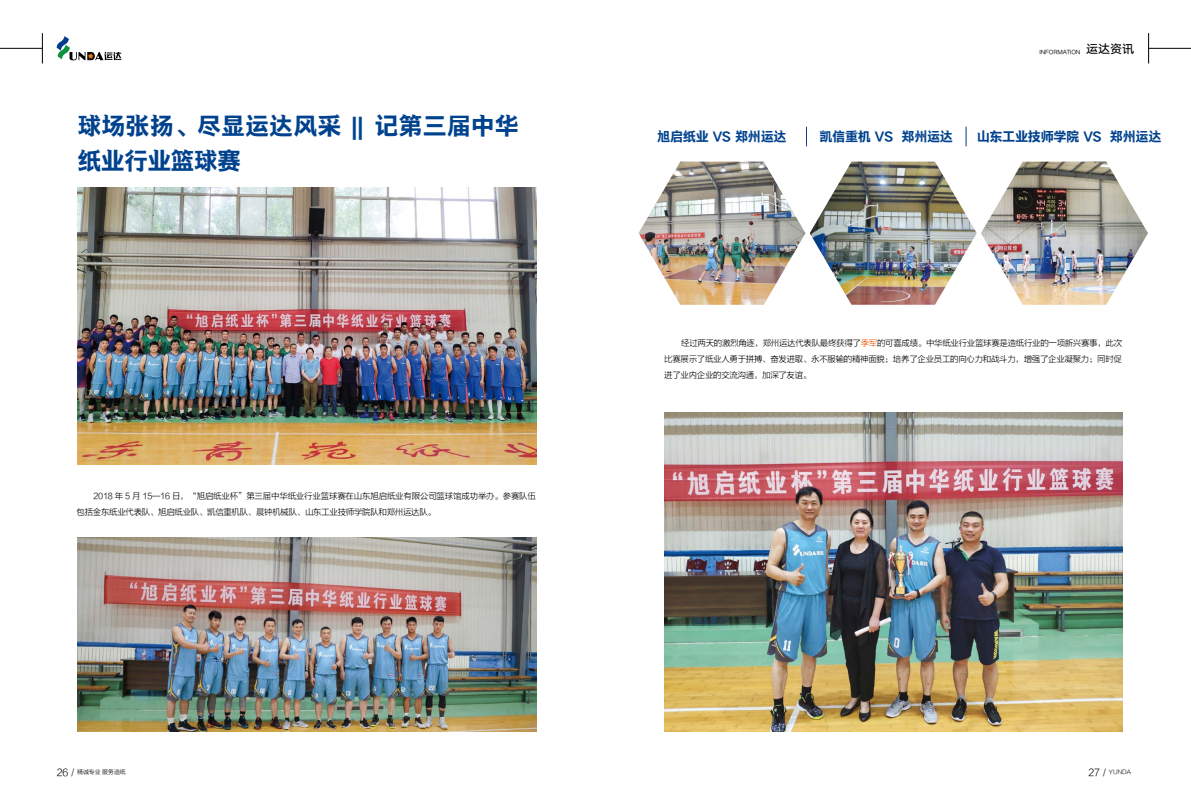
<style>
.page{position:relative;width:1191px;height:808px;background:#fff}
.page>*{position:absolute;margin:0;border:0;box-sizing:border-box;transform-origin:0 0}
.t1{font:24px/34.8px "HY Tie Xian Hei GEJ";color:#00428e}
.t2{font:13.2px "HY Tie Xian Hei GEJ";letter-spacing:-.03em;color:#00428e}
.t3{font:12px "HY Qi Hei FZS";color:#000}
.t4{font:8.5px/16px "FZLTXHK";letter-spacing:-.04em;color:#000}
.t5{font:6px "FZLTXHK";letter-spacing:-.02em;color:#000}
.t6{font:6px "HY Qi Hei EZS";letter-spacing:-.02em;color:#000}
.s1{color:#ea5504}
.s2{font-size:10px}
</style>
<div class="page">
<img style="left:77px;top:187px;width:459px;height:278px">
<img style="left:77px;top:537px;width:459px;height:194px">
<img style="left:664px;top:412px;width:458px;height:319px">
<img style="left:638px;top:162px;width:167px;height:143px">
<img style="left:809px;top:162px;width:167px;height:143px">
<img style="left:981px;top:162px;width:167px;height:143px">
<svg style="left:806px;top:127px;width:1px;height:19px"></svg>
<svg style="left:966px;top:127px;width:1px;height:19px"></svg>
<h1 class="t1" style="left:77px;top:107px;width:443px">球场张扬、尽显运达风采 || 记第三届中华纸业行业篮球赛</h1>
<p class="t4" style="left:77px;top:488px;width:461px;text-indent:17px">2018 年 5 月 15—16 日，“旭启纸业杯”第三届中华纸业行业篮球赛在山东旭启纸业有限公司篮球馆成功举办。参赛队伍包括金东纸业代表队、旭启纸业队、凯信重机队、晨钟机械队、山东工业技师学院队和郑州运达队。</p>
<h3 class="t3" style="left:1086px;top:42px;width:49px">运达资讯</h3>
<p class="t6" style="left:1039px;top:49px;width:42px">INFORMATION</p>
<h2 class="t2" style="left:657px;top:127px;width:131px">旭启纸业 VS 郑州运达</h2>
<h2 class="t2" style="left:819px;top:127px;width:135px">凯信重机 VS 郑州运达</h2>
<h2 class="t2" style="left:976px;top:127px;width:186px">山东工业技师学院 VS 郑州运达</h2>
<p class="t4" style="left:664px;top:335px;width:459px;text-align:justify;text-indent:17px">经过两天的激烈角逐，郑州运达代表队最终获得了<span class="s1">季军</span>的可喜成绩。中华纸业行业篮球赛是造纸行业的一项新兴赛事，此次比赛展示了纸业人勇于拼搏、奋发进取、永不服输的精神面貌；培养了企业员工的向心力和战斗力，增强了企业凝聚力；同时促进了业内企业的交流沟通，加深了友谊。</p>
<p class="t5" style="left:57px;top:769px;width:71px"><span class="s2">26 /</span> 精诚专业 服务造纸</p>
<p class="t5" style="left:1088px;top:769px;width:44px"><span class="s2">27 /</span> YUNDA</p>
</div>
